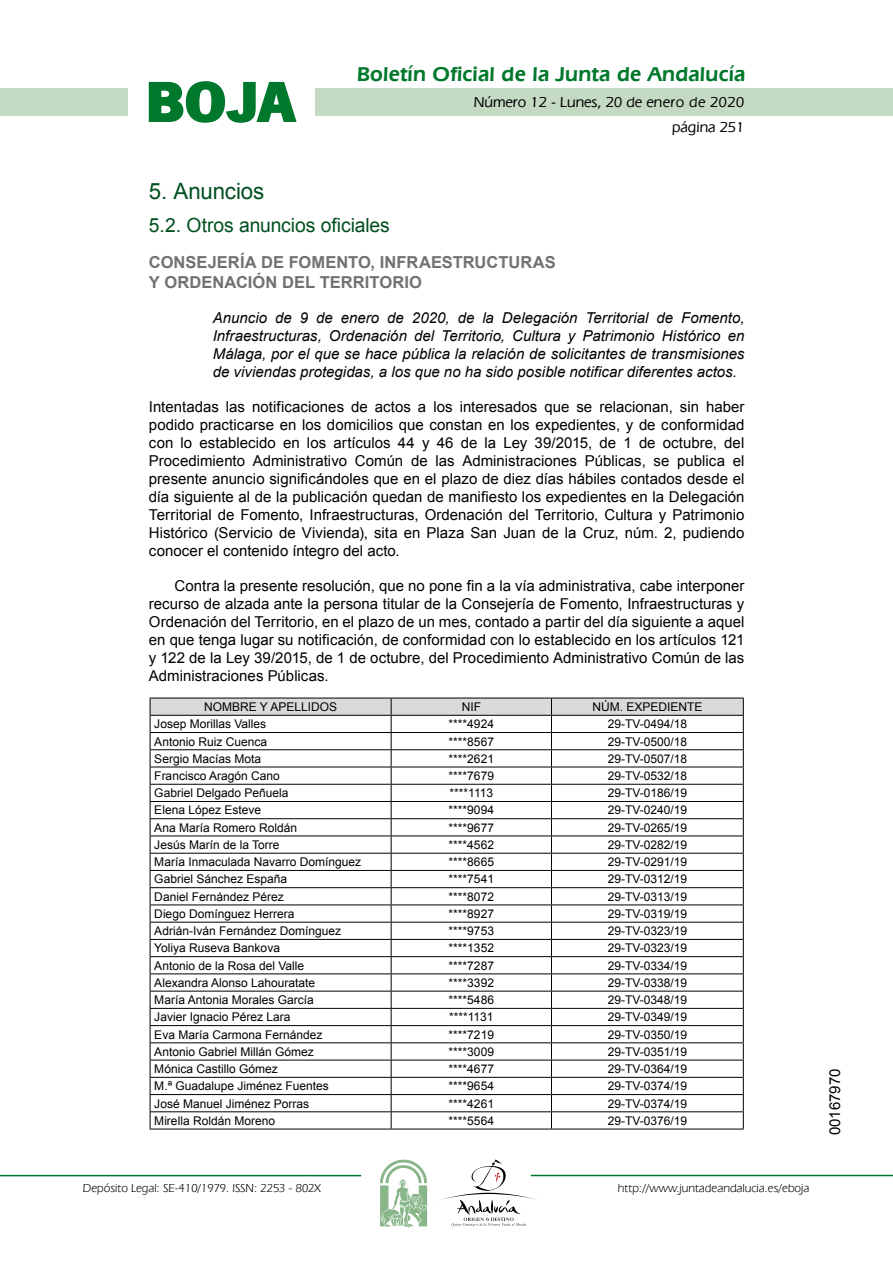
<style>
.page{position:relative;width:893px;height:1263px;background:#fff}
.page>*{position:absolute;margin:0;border:0;box-sizing:border-box;transform-origin:0 0}
.t1{font:700 57.75px "News Got T";color:#00782c;scale:1.14 1}
.t2{font:22.5px "Arial";letter-spacing:-.005em;color:#00501f}
.t3{font:600 21px "Eras IT Cby BT";letter-spacing:.01em;color:#00782c}
.t4{font:19.5px "Arial";letter-spacing:-.005em;color:#00501f}
.t5{font:700 16.5px/19.5px "Arial";letter-spacing:.005em;color:#707173}
.t6{font:15px/18px "Arial";color:#000;text-align:justify}
.t7{font:italic 15px/18px "Arial";color:#000;text-align:justify}
.t8{font:500 15px/24.5px "Eras IT Cby BT";color:#000;text-align:right}
.t9{font:12px "Arial";color:#000}
.t10{font:12px "Eras IT Cby BT";color:#000}
</style>
<div class="page">
<div style="left:315px;top:88px;width:577px;height:28px;background:#c5dac3"></div>
<div style="left:0;top:88px;width:128px;height:28px;background:#c5dac3"></div>
<hr style="left:0;top:1175px;width:361px;height:1px;background:#00782c">
<hr style="left:531px;top:1175px;width:361px;height:1px;background:#00782c">
<svg style="left:148px;top:81px;width:149px;height:42px"></svg>
<svg style="left:380px;top:1159px;width:47px;height:68px"></svg>
<svg style="left:442px;top:1159px;width:100px;height:67px"></svg>
<svg style="left:150px;top:698px;width:594px;height:431px"></svg>
<hr style="left:150px;top:1129px;width:241px;height:1px;background:#000">
<hr style="left:391px;top:1129px;width:160px;height:1px;background:#000">
<hr style="left:551px;top:1129px;width:192px;height:1px;background:#000">
<h1 class="t1" style="left:145px;top:68px;width:133px">BOJA</h1>
<h3 class="t3" style="left:357px;top:62px;width:390px">Boletín Oficial de la Junta de Andalucía</h3>
<p class="t8" style="left:474px;top:90px;width:272px">Número 12 - Lunes, 20 de enero de 2020 página 251</p>
<h2 class="t2" style="left:149px;top:177px;width:117px">5. Anuncios</h2>
<h3 class="t4" style="left:149px;top:212px;width:242px">5.2. Otros anuncios oficiales</h3>
<h3 class="t5" style="left:149px;top:253px;width:408px">CONSEJERÍA DE FOMENTO, INFRAESTRUCTURAS<br>Y ORDENACIÓN DEL TERRITORIO</h3>
<p class="t7" style="left:213px;top:309px;width:533px">Anuncio de 9 de enero de 2020, de la Delegación Territorial de Fomento, Infraestructuras, Ordenación del Territorio, Cultura y Patrimonio Histórico en Málaga, por el que se hace pública la relación de solicitantes de transmisiones de viviendas protegidas, a los que no ha sido posible notificar diferentes actos.</p>
<p class="t6" style="left:149px;top:398px;width:597px">Intentadas las notificaciones de actos a los interesados que se relacionan, sin haber podido practicarse en los domicilios que constan en los expedientes, y de conformidad con lo establecido en los artículos 44 y 46 de la Ley 39/2015, de 1 de octubre, del Procedimiento Administrativo Común de las Administraciones Públicas, se publica el presente anuncio significándoles que en el plazo de diez días hábiles contados desde el día siguiente al de la publicación quedan de manifiesto los expedientes en la Delegación Territorial de Fomento, Infraestructuras, Ordenación del Territorio, Cultura y Patrimonio Histórico (Servicio de Vivienda), sita en Plaza San Juan de la Cruz, núm. 2, pudiendo conocer el contenido íntegro del acto.</p>
<p class="t6" style="left:149px;top:577px;width:597px;text-indent:26px">Contra la presente resolución, que no pone fin a la vía administrativa, cabe interponer recurso de alzada ante la persona titular de la Consejería de Fomento, Infraestructuras y Ordenación del Territorio, en el plazo de un mes, contado a partir del día siguiente a aquel en que tenga lugar su notificación, de conformidad con lo establecido en los artículos 121 y 122 de la Ley 39/2015, de 1 de octubre, del Procedimiento Administrativo Común de las Administraciones Públicas.</p>
<p class="t9" style="left:204px;top:699px;width:134px">NOMBRE Y APELLIDOS</p>
<p class="t9" style="left:461px;top:699px;width:21px">NIF</p>
<p class="t9" style="left:592px;top:699px;width:112px">NÚM. EXPEDIENTE</p>
<p class="t9" style="left:154px;top:716px;width:113px">Josep Morillas Valles</p>
<p class="t9" style="left:448px;top:716px;width:47px">****4924</p>
<p class="t9" style="left:607px;top:716px;width:81px">29-TV-0494/18</p>
<p class="t9" style="left:154px;top:733px;width:114px">Antonio Ruiz Cuenca</p>
<p class="t9" style="left:448px;top:733px;width:47px">****8567</p>
<p class="t9" style="left:607px;top:733px;width:81px">29-TV-0500/18</p>
<p class="t9" style="left:154px;top:751px;width:108px">Sergio Macías Mota</p>
<p class="t9" style="left:448px;top:751px;width:47px">****2621</p>
<p class="t9" style="left:607px;top:751px;width:81px">29-TV-0507/18</p>
<p class="t9" style="left:154px;top:768px;width:127px">Francisco Aragón Cano</p>
<p class="t9" style="left:448px;top:768px;width:47px">****7679</p>
<p class="t9" style="left:607px;top:768px;width:81px">29-TV-0532/18</p>
<p class="t9" style="left:154px;top:785px;width:136px">Gabriel Delgado Peñuela</p>
<p class="t9" style="left:449px;top:785px;width:45px">****1113</p>
<p class="t9" style="left:607px;top:785px;width:81px">29-TV-0186/19</p>
<p class="t9" style="left:154px;top:802px;width:108px">Elena López Esteve</p>
<p class="t9" style="left:448px;top:802px;width:47px">****9094</p>
<p class="t9" style="left:607px;top:802px;width:81px">29-TV-0240/19</p>
<p class="t9" style="left:154px;top:820px;width:144px">Ana María Romero Roldán</p>
<p class="t9" style="left:448px;top:820px;width:47px">****9677</p>
<p class="t9" style="left:607px;top:820px;width:81px">29-TV-0265/19</p>
<p class="t9" style="left:154px;top:837px;width:127px">Jesús Marín de la Torre</p>
<p class="t9" style="left:448px;top:837px;width:47px">****4562</p>
<p class="t9" style="left:607px;top:837px;width:81px">29-TV-0282/19</p>
<p class="t9" style="left:154px;top:854px;width:208px">María Inmaculada Navarro Domínguez</p>
<p class="t9" style="left:448px;top:854px;width:47px">****8665</p>
<p class="t9" style="left:607px;top:854px;width:81px">29-TV-0291/19</p>
<p class="t9" style="left:154px;top:871px;width:134px">Gabriel Sánchez España</p>
<p class="t9" style="left:448px;top:871px;width:47px">****7541</p>
<p class="t9" style="left:607px;top:871px;width:81px">29-TV-0312/19</p>
<p class="t9" style="left:154px;top:889px;width:131px">Daniel Fernández Pérez</p>
<p class="t9" style="left:448px;top:889px;width:47px">****8072</p>
<p class="t9" style="left:607px;top:889px;width:81px">29-TV-0313/19</p>
<p class="t9" style="left:154px;top:906px;width:142px">Diego Domínguez Herrera</p>
<p class="t9" style="left:448px;top:906px;width:47px">****8927</p>
<p class="t9" style="left:607px;top:906px;width:81px">29-TV-0319/19</p>
<p class="t9" style="left:154px;top:923px;width:188px">Adrián-Iván Fernández Domínguez</p>
<p class="t9" style="left:448px;top:923px;width:47px">****9753</p>
<p class="t9" style="left:607px;top:923px;width:81px">29-TV-0323/19</p>
<p class="t9" style="left:154px;top:940px;width:127px">Yoliya Ruseva Bankova</p>
<p class="t9" style="left:448px;top:940px;width:47px">****1352</p>
<p class="t9" style="left:607px;top:940px;width:81px">29-TV-0323/19</p>
<p class="t9" style="left:154px;top:958px;width:151px">Antonio de la Rosa del Valle</p>
<p class="t9" style="left:448px;top:958px;width:47px">****7287</p>
<p class="t9" style="left:607px;top:958px;width:81px">29-TV-0334/19</p>
<p class="t9" style="left:154px;top:975px;width:162px">Alexandra Alonso Lahouratate</p>
<p class="t9" style="left:448px;top:975px;width:47px">****3392</p>
<p class="t9" style="left:607px;top:975px;width:81px">29-TV-0338/19</p>
<p class="t9" style="left:154px;top:992px;width:161px">María Antonia Morales García</p>
<p class="t9" style="left:448px;top:992px;width:47px">****5486</p>
<p class="t9" style="left:607px;top:992px;width:81px">29-TV-0348/19</p>
<p class="t9" style="left:154px;top:1009px;width:138px">Javier Ignacio Pérez Lara</p>
<p class="t9" style="left:449px;top:1009px;width:46px">****1131</p>
<p class="t9" style="left:607px;top:1009px;width:81px">29-TV-0349/19</p>
<p class="t9" style="left:154px;top:1027px;width:170px">Eva María Carmona Fernández</p>
<p class="t9" style="left:448px;top:1027px;width:47px">****7219</p>
<p class="t9" style="left:607px;top:1027px;width:81px">29-TV-0350/19</p>
<p class="t9" style="left:154px;top:1044px;width:161px">Antonio Gabriel Millán Gómez</p>
<p class="t9" style="left:448px;top:1044px;width:47px">****3009</p>
<p class="t9" style="left:607px;top:1044px;width:81px">29-TV-0351/19</p>
<p class="t9" style="left:154px;top:1061px;width:125px">Mónica Castillo Gómez</p>
<p class="t9" style="left:448px;top:1061px;width:47px">****4677</p>
<p class="t9" style="left:607px;top:1061px;width:81px">29-TV-0364/19</p>
<p class="t9" style="left:154px;top:1078px;width:176px">M.ª Guadalupe Jiménez Fuentes</p>
<p class="t9" style="left:448px;top:1078px;width:47px">****9654</p>
<p class="t9" style="left:607px;top:1078px;width:81px">29-TV-0374/19</p>
<p class="t9" style="left:154px;top:1095px;width:156px">José Manuel Jiménez Porras</p>
<p class="t9" style="left:448px;top:1095px;width:47px">****4261</p>
<p class="t9" style="left:607px;top:1095px;width:81px">29-TV-0374/19</p>
<p class="t9" style="left:154px;top:1113px;width:122px">Mirella Roldán Moreno</p>
<p class="t9" style="left:448px;top:1113px;width:47px">****5564</p>
<p class="t9" style="left:607px;top:1113px;width:81px">29-TV-0376/19</p>
<p class="t10" style="left:83px;top:1181px;width:239px">Depósito Legal: SE-410/1979. ISSN: 2253 - 802X</p>
<p class="t10" style="left:618px;top:1181px;width:193px">http://www.juntadeandalucia.es/eboja</p>
<p class="t6" style="left:826px;top:1135px;width:68px;rotate:-90deg">00167970</p>
</div>
